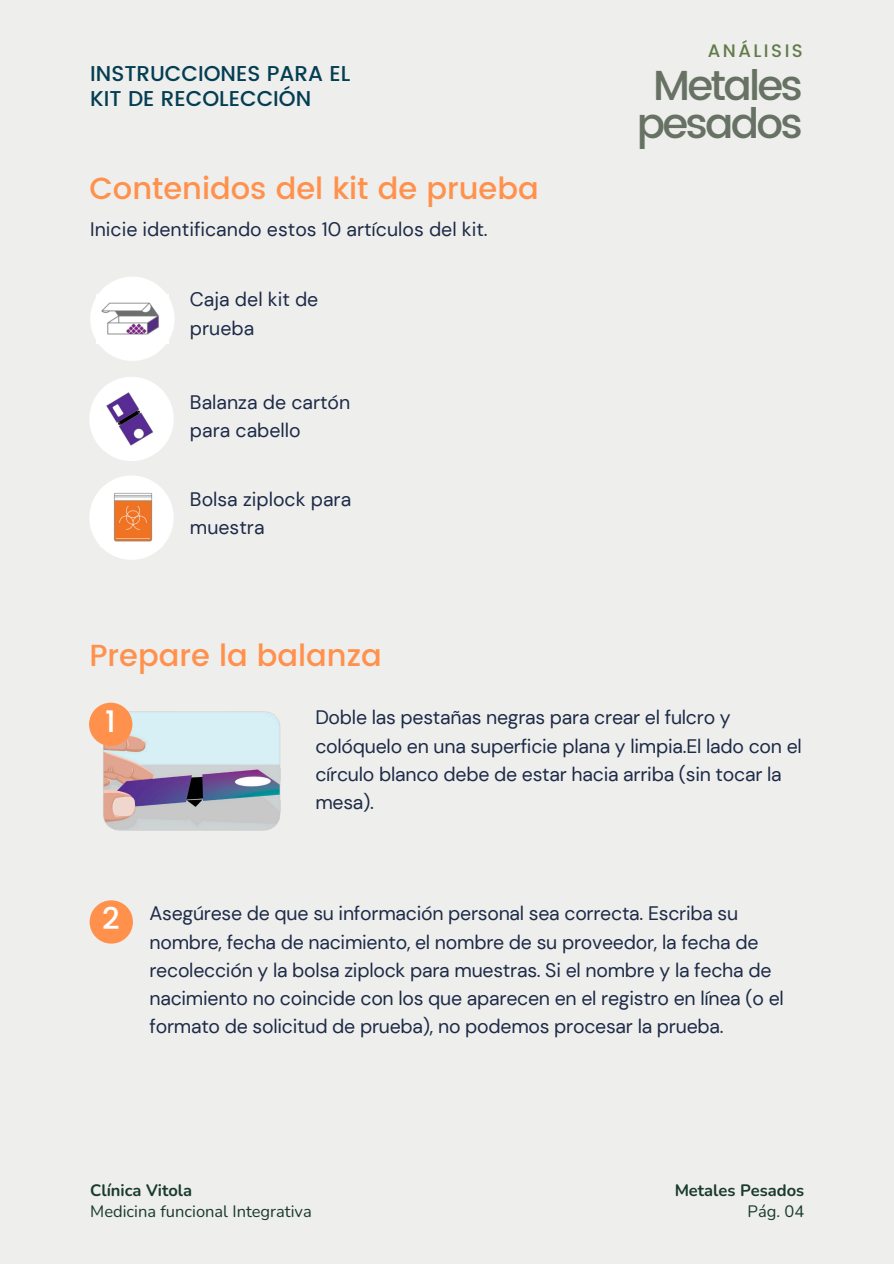
<style>
.page{position:relative;width:894px;height:1264px;background:#fff}
.page>*{position:absolute;margin:0;border:0;box-sizing:border-box;transform-origin:0 0}
.t1{font:500 41.85px/37.5px "Poppins";letter-spacing:-.065em;color:#677264;text-align:center}
.t2{font:500 30.45px "Poppins";color:#ff914d}
.t3{font:500 30.45px "Poppins";color:#fff}
.t4{font:500 21.45px/24.8px "Poppins";color:#043e52}
.t5{font:19.5px/28.2px "DM Sans";letter-spacing:-.015em;color:#1e2b48}
.t6{font:500 18px "Poppins";letter-spacing:.14em;color:#627b48}
.t7{font:16.5px "Nunito";color:#193b2c}
.t8{font:700 16.5px "Nunito";color:#193b2c}
</style>
<div class="page">
<div style="left:0;top:0;width:893px;height:1263px;background:#eeeeec"></div>
<div style="left:90px;top:277px;width:84px;height:84px;background:#fff;border-radius:50%"></div>
<img style="left:96px;top:295px;width:72px;height:48px">
<div style="left:89px;top:377px;width:85px;height:84px;background:#fff;border-radius:50%"></div>
<div style="left:89px;top:475px;width:85px;height:85px;background:#fff;border-radius:50%"></div>
<img style="left:114px;top:492px;width:39px;height:50px">
<img style="left:106px;top:392px;width:47px;height:54px">
<img style="left:89px;top:710px;width:192px;height:121px">
<div style="left:89px;top:702px;width:43px;height:44px;background:#ff914d;border-radius:50%"></div>
<div style="left:90px;top:900px;width:43px;height:43px;background:#ff914d;border-radius:50%"></div>
<h4 class="t4" style="left:90px;top:62px;width:261px">INSTRUCCIONES PARA EL<br>KIT DE RECOLECCIÓN</h4>
<h4 class="t2" style="left:89px;top:171px;width:451px">Contenidos del kit de prueba</h4>
<p class="t5" style="left:90px;top:215px;width:399px">Inicie identificando estos 10 artículos del kit.</p>
<p class="t5" style="left:190px;top:286px;width:130px">Caja del kit de prueba</p>
<h4 class="t5" style="left:190px;top:388px;width:162px">Balanza de cartón para cabello</h4>
<p class="t5" style="left:190px;top:485px;width:163px">Bolsa ziplock para muestra</p>
<h4 class="t2" style="left:89px;top:637px;width:294px">Prepare la balanza</h4>
<p class="t6" style="left:707px;top:41px;width:97px">ANÁLISIS</p>
<h4 class="t1" style="left:636px;top:67px;width:167px">Metales pesados</h4>
<h6 class="t3" style="left:105px;top:703px;width:12px">1</h6>
<h4 class="t5" style="left:315px;top:703px;width:488px">Doble las pestañas negras para crear el fulcro y colóquelo en una superficie plana y limpia.El lado con el círculo blanco debe de estar hacia arriba (sin tocar la mesa).</h4>
<p class="t3" style="left:102px;top:901px;width:19px">2</p>
<p class="t5" style="left:149px;top:899px;width:635px">Asegúrese de que su información personal sea correcta. Escriba su nombre, fecha de nacimiento, el nombre de su proveedor, la fecha de recolección y la bolsa ziplock para muestras. Si el nombre y la fecha de nacimiento no coincide con los que aparecen en el registro en línea (o el formato de solicitud de prueba), no podemos procesar la prueba.</p>
<h2 class="t8" style="left:90px;top:1179px;width:103px">Clínica Vitola</h2>
<p class="t7" style="left:90px;top:1200px;width:223px">Medicina funcional Integrativa</p>
<p class="t7" style="left:747px;top:1200px;width:58px">Pág. 04</p>
<h6 class="t8" style="left:674px;top:1179px;width:131px">Metales Pesados</h6>
</div>
